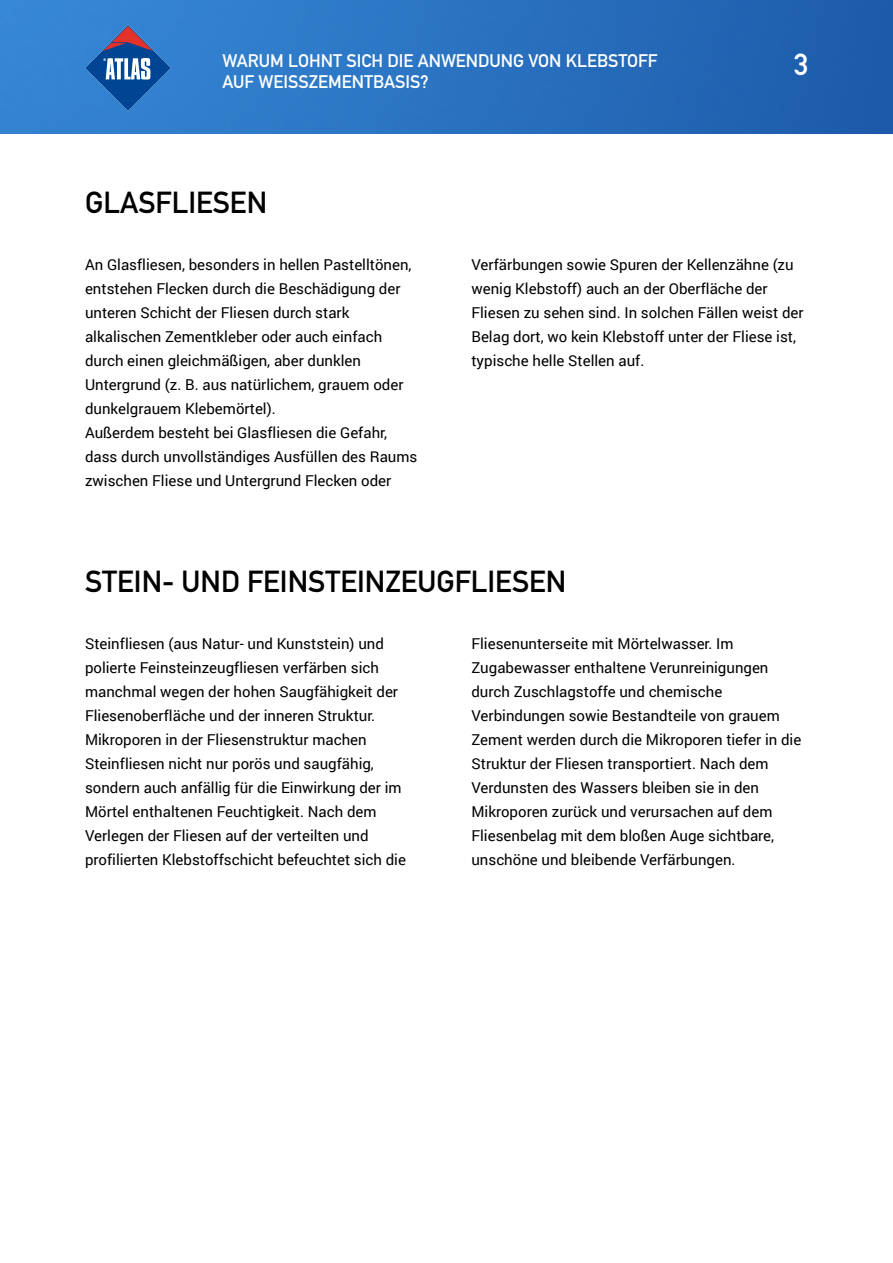
<style>
.page{position:relative;width:893px;height:1263px;background:#fff}
.page>*{position:absolute;margin:0;border:0;box-sizing:border-box;transform-origin:0 0}
.t1{font:700 30px "DIN Alternate";color:#000}
.t2{font:700 30px "DIN Alternate";color:#fff}
.t3{font:700 18px/21.6px "DIN Alternate";color:#fff}
.t4{font:15px/24px "Roboto";color:#000}
</style>
<div class="page">
<img style="left:0;top:0;width:893px;height:133px">
<img style="left:85px;top:25px;width:86px;height:86px">
<p class="t3" style="left:223px;top:48px;width:436px">WARUM LOHNT SICH DIE ANWENDUNG VON KLEBSTOFF<br>AUF WEISSZEMENTBASIS?</p>
<h1 class="t1" style="left:85px;top:180px;width:184px">GLASFLIESEN</h1>
<h1 class="t2" style="left:794px;top:42px;width:16px">3</h1>
<p class="t4" style="left:85px;top:252px;width:334px">An Glasfliesen, besonders in hellen Pastelltönen, entstehen Flecken durch die Beschädigung der unteren Schicht der Fliesen durch stark alkalischen Zementkleber oder auch einfach durch einen gleichmäßigen, aber dunklen Untergrund (z. B. aus natürlichem, grauem oder dunkelgrauem Klebemörtel).<br>Außerdem besteht bei Glasfliesen die Gefahr, dass durch unvollständiges Ausfüllen des Raums zwischen Fliese und Untergrund Flecken oder</p>
<p class="t4" style="left:471px;top:252px;width:334px">Verfärbungen sowie Spuren der Kellenzähne (zu wenig Klebstoff) auch an der Oberfläche der Fliesen zu sehen sind. In solchen Fällen weist der Belag dort, wo kein Klebstoff unter der Fliese ist, typische helle Stellen auf.</p>
<h1 class="t1" style="left:85px;top:559px;width:483px">STEIN- UND FEINSTEINZEUGFLIESEN</h1>
<p class="t4" style="left:85px;top:631px;width:322px">Steinfliesen (aus Natur- und Kunststein) und polierte Feinsteinzeugfliesen verfärben sich manchmal wegen der hohen Saugfähigkeit der Fliesenoberfläche und der inneren Struktur.<br>Mikroporen in der Fliesenstruktur machen Steinfliesen nicht nur porös und saugfähig, sondern auch anfällig für die Einwirkung der im Mörtel enthaltenen Feuchtigkeit. Nach dem Verlegen der Fliesen auf der verteilten und profilierten Klebstoffschicht befeuchtet sich die</p>
<p class="t4" style="left:471px;top:631px;width:331px">Fliesenunterseite mit Mörtelwasser. Im Zugabewasser enthaltene Verunreinigungen durch Zuschlagstoffe und chemische Verbindungen sowie Bestandteile von grauem Zement werden durch die Mikroporen tiefer in die Struktur der Fliesen transportiert. Nach dem Verdunsten des Wassers bleiben sie in den Mikroporen zurück und verursachen auf dem Fliesenbelag mit dem bloßen Auge sichtbare, unschöne und bleibende Verfärbungen.</p>
</div>
